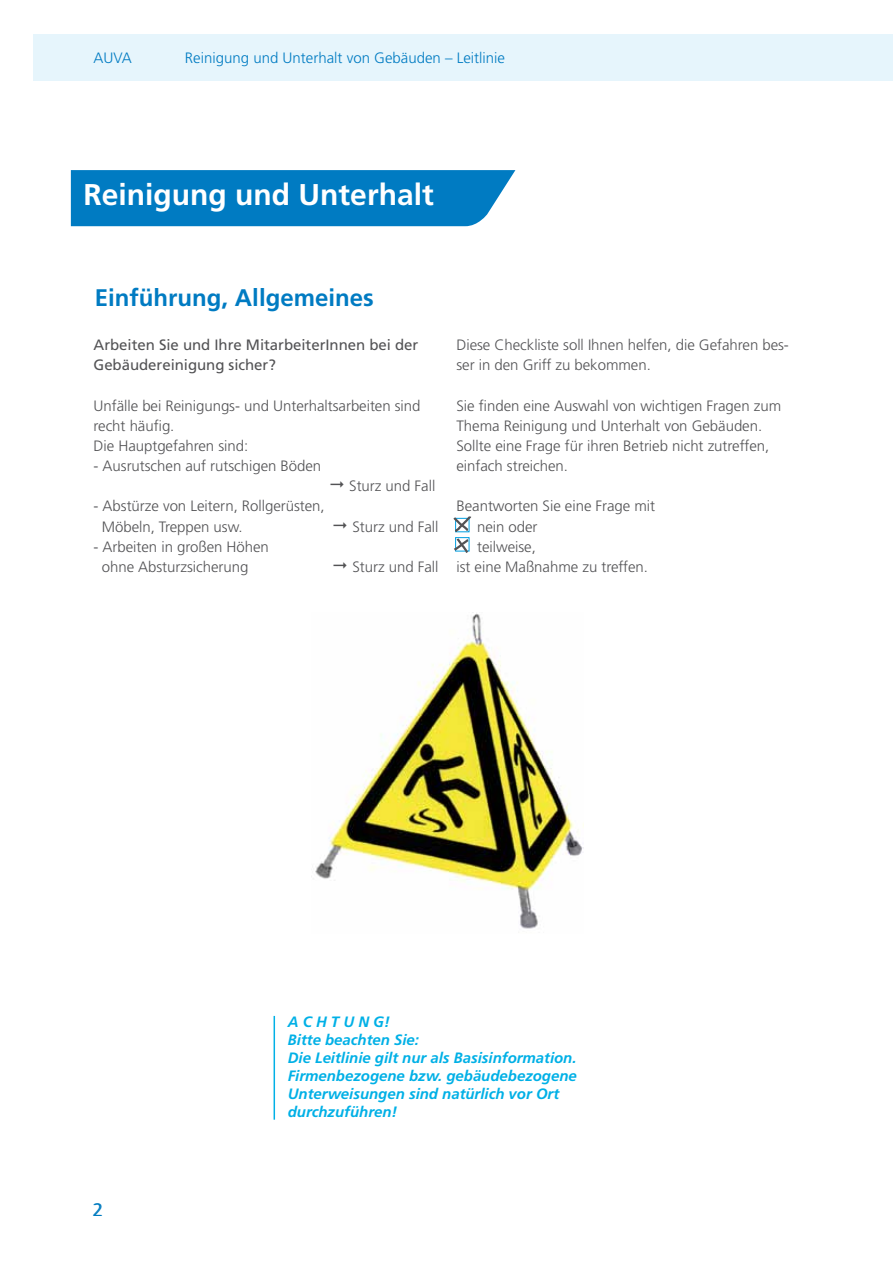
<style>
.page{position:relative;width:893px;height:1263px;background:#fff}
.page>*{position:absolute;margin:0;border:0;box-sizing:border-box;transform-origin:0 0}
.t1{font:700 30px "Frutiger LT Std";color:#fff}
.t2{font:700 24px "Frutiger LT Std";color:#007bc2}
.t3{font:300 18px "Frutiger LT Std";color:#007bc0}
.t4{font:300 15px/20.1px "Frutiger LT Std";letter-spacing:-.005em;color:#535355}
.t5{font:italic 700 15px/18px "Frutiger LT Std";color:#00b0e6}
.t6{font:15px/20.1px "Frutiger LT Std";letter-spacing:-.005em;color:#535355}
.t7{font:300 15px "Frutiger LT Std";color:#007bc2}
</style>
<div class="page">
<div style="left:34px;top:34px;width:859px;height:47px;background:#e6f5fc"></div>
<div style="left:71px;top:170px;width:444px;height:56px;background:#007bc2"></div>
<svg style="left:453px;top:516px;width:18px;height:37px"></svg>
<hr style="left:274px;top:1016px;width:1px;height:104px;background:#00b0e6">
<img style="left:311px;top:613px;width:272px;height:316px">
<p class="t7" style="left:94px;top:49px;width:40px">AUVA</p>
<p class="t7" style="left:185px;top:49px;width:322px">Reinigung und Unterhalt von Gebäuden – Leitlinie</p>
<h1 class="t1" style="left:84px;top:177px;width:352px">Reinigung und Unterhalt</h1>
<h2 class="t2" style="left:95px;top:284px;width:280px">Einführung, Allgemeines</h2>
<p class="t6" style="left:94px;top:335px;width:326px">Arbeiten Sie und Ihre MitarbeiterInnen bei der<br>Gebäudereinigung sicher?</p>
<p class="t4" style="left:94px;top:395px;width:328px">Unfälle bei Reinigungs- und Unterhaltsarbeiten sind recht häufig.<br>Die Hauptgefahren sind:</p>
<p class="t4" style="left:94px;top:456px;width:229px">- Ausrutschen auf rutschigen Böden</p>
<p class="t4" style="left:349px;top:476px;width:88px">Sturz und Fall</p>
<p class="t4" style="left:102px;top:496px;width:224px;text-indent:-8px">- Abstürze von Leitern, Rollgerüsten,<br>Möbeln, Treppen usw.</p>
<p class="t4" style="left:352px;top:516px;width:88px">Sturz und Fall</p>
<p class="t4" style="left:102px;top:537px;width:169px;text-indent:-8px">- Arbeiten in großen Höhen ohne Absturzsicherung</p>
<p class="t4" style="left:352px;top:557px;width:88px">Sturz und Fall</p>
<p class="t4" style="left:456px;top:335px;width:334px">Diese Checkliste soll Ihnen helfen, die Gefahren bes&shy;ser in den Griff zu bekommen.</p>
<p class="t4" style="left:456px;top:395px;width:326px">Sie finden eine Auswahl von wichtigen Fragen zum Thema Reinigung und Unterhalt von Gebäuden.<br>Sollte eine Frage für ihren Betrieb nicht zutreffen, einfach streichen.</p>
<p class="t4" style="left:456px;top:496px;width:200px">Beantworten Sie eine Frage mit</p>
<p class="t4" style="left:477px;top:516px;width:62px">nein oder</p>
<p class="t4" style="left:477px;top:537px;width:60px">teilweise,</p>
<p class="t4" style="left:456px;top:557px;width:193px">ist eine Maßnahme zu treffen.</p>
<p class="t3" style="left:92px;top:1200px;width:12px">2</p>
<p class="t5" style="left:288px;top:1013px;width:291px">A C H T U N G!<br>Bitte beachten Sie:<br>Die Leitlinie gilt nur als Basisinformation.<br>Firmenbezogene bzw. gebäudebezogene<br>Unterweisungen sind natürlich vor Ort durchzuführen!</p>
</div>
